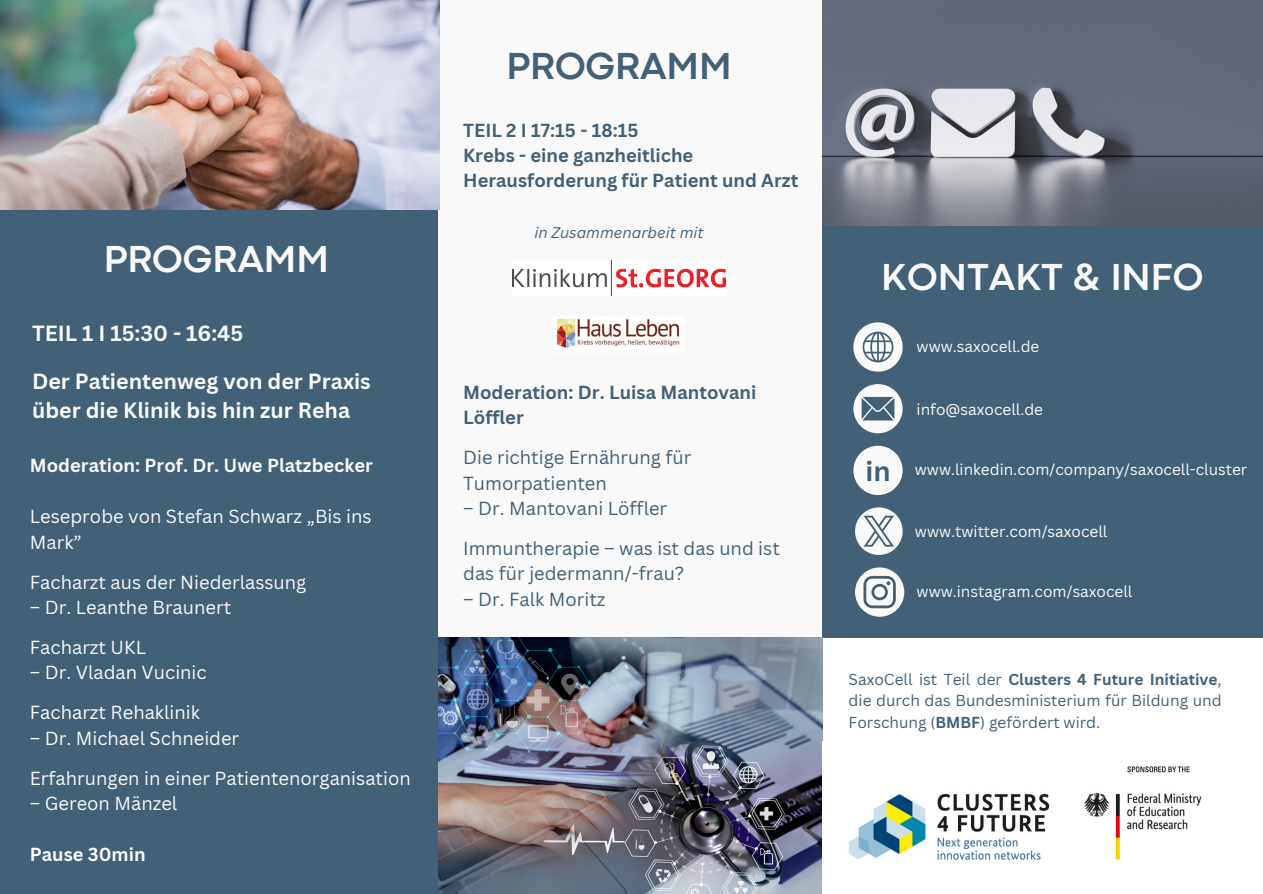
<style>
.page{position:relative;width:1263px;height:894px;background:#fff}
.page>*{position:absolute;margin:0;border:0;box-sizing:border-box;transform-origin:0 0}
.t1{font:700 39.15px "Codec Pro";color:#f9f9f9}
.t2{font:700 39.15px "Codec Pro";color:#426076}
.t3{font:700 27.15px "Canva Sans";color:#426076}
.t4{font:700 21.3px/29.2px "Canva Sans";color:#f9f9f9}
.t5{font:18.45px/25.3px "Canva Sans";color:#f9f9f9}
.t6{font:18.45px/25.3px "Canva Sans";color:#426076}
.t7{font:700 18.45px "Canva Sans";color:#f9f9f9}
.t8{font:700 18.45px/25.3px "Canva Sans";color:#426076}
.t9{font:700 18.3px/24.8px "Canva Sans";color:#426076}
.t10{font:15.45px/21.3px "Canva Sans";color:#426076;text-align:justify}
.t11{font:15.45px "Canva Sans";color:#f9f9f9}
.t12{font:15.3px "Canva Sans";color:#f9f9f9}
.t13{font:italic 15px "Canva Sans";color:#426076}
.s1{font-weight:700}
</style>
<div class="page">
<div style="left:0;top:0;width:1263px;height:893px;background:#426076"></div>
<div style="left:822px;top:638px;width:441px;height:255px;background:#fff"></div>
<div style="left:439px;top:0;width:382px;height:893px;background:#f9f9f9"></div>
<img style="left:0;top:0;width:439px;height:209px">
<img style="left:439px;top:637px;width:383px;height:256px">
<img style="left:848px;top:766px;width:354px;height:94px">
<svg style="left:853px;top:384px;width:50px;height:49px"></svg>
<svg style="left:853px;top:322px;width:50px;height:49px"></svg>
<svg style="left:855px;top:567px;width:49px;height:49px"></svg>
<svg style="left:855px;top:507px;width:47px;height:47px"></svg>
<div style="left:853px;top:445px;width:50px;height:50px;background:#f9f9f9;border-radius:50%"></div>
<img style="left:822px;top:0;width:441px;height:225px">
<img style="left:513px;top:261px;width:212px;height:35px">
<img style="left:557px;top:318px;width:123px;height:30px">
<h5 class="t1" style="left:104px;top:245px;width:227px">PROGRAMM</h5>
<h1 class="t4" style="left:32px;top:318px;width:213px">TEIL 1 I 15:30 - 16:45</h1>
<h5 class="t4" style="left:32px;top:366px;width:340px">Der Patientenweg von der Praxis über die Klinik bis hin zur Reha</h5>
<p class="t7" style="left:30px;top:452px;width:345px">Moderation: Prof. Dr. Uwe Platzbecker</p>
<p class="t5" style="left:30px;top:503px;width:343px">Leseprobe von Stefan Schwarz „Bis ins<br>Mark”</p>
<p class="t5" style="left:30px;top:568px;width:278px">Facharzt aus der Niederlassung</p>
<p class="t5" style="left:30px;top:594px;width:203px">– Dr. Leanthe Braunert</p>
<h5 class="t5" style="left:30px;top:633px;width:118px">Facharzt UKL</h5>
<h5 class="t5" style="left:30px;top:659px;width:178px">– Dr. Vladan Vucinic</h5>
<h6 class="t5" style="left:30px;top:699px;width:172px">Facharzt Rehaklinik</h6>
<h6 class="t5" style="left:30px;top:724px;width:211px">– Dr. Michael Schneider</h6>
<h6 class="t5" style="left:30px;top:764px;width:382px">Erfahrungen in einer Patientenorganisation</h6>
<h6 class="t5" style="left:30px;top:789px;width:149px">– Gereon Mänzel</h6>
<h1 class="t7" style="left:30px;top:840px;width:117px">Pause 30min</h1>
<p class="t2" style="left:507px;top:52px;width:227px">PROGRAMM</p>
<p class="t9" style="left:463px;top:118px;width:337px">TEIL 2 I 17:15 - 18:15<br>Krebs - eine ganzheitliche<br>Herausforderung für Patient und Arzt</p>
<p class="t13" style="left:535px;top:221px;width:171px">in Zusammenarbeit mit</p>
<p class="t8" style="left:463px;top:379px;width:295px">Moderation: Dr. Luisa Mantovani<br>Löffler</p>
<p class="t6" style="left:463px;top:444px;width:230px">Die richtige Ernährung für<br>Tumorpatienten</p>
<p class="t6" style="left:463px;top:495px;width:206px">– Dr. Mantovani Löffler</p>
<h2 class="t6" style="left:463px;top:535px;width:318px">Immuntherapie – was ist das und ist das für jedermann/-frau?</h2>
<h2 class="t6" style="left:463px;top:585px;width:144px">– Dr. Falk Moritz</h2>
<p class="t1" style="left:881px;top:263px;width:324px">KONTAKT &amp; INFO</p>
<h5 class="t11" style="left:917px;top:335px;width:124px">www.saxocell.de</h5>
<h3 class="t3" style="left:865px;top:451px;width:27px">in</h3>
<h4 class="t11" style="left:917px;top:399px;width:128px">info@saxocell.de</h4>
<h6 class="t12" style="left:915px;top:459px;width:334px">www.linkedin.com/company/saxocell-cluster</h6>
<h6 class="t12" style="left:915px;top:520px;width:194px">www.twitter.com/saxocell</h6>
<h6 class="t12" style="left:917px;top:580px;width:217px">www.instagram.com/saxocell</h6>
<p class="t10" style="left:849px;top:668px;width:375px">SaxoCell ist Teil der <span class="s1">Clusters 4 Future Initiative</span>, die durch das Bundesministerium für Bildung und Forschung (<span class="s1">BMBF</span>) gefördert wird.</p>
</div>
